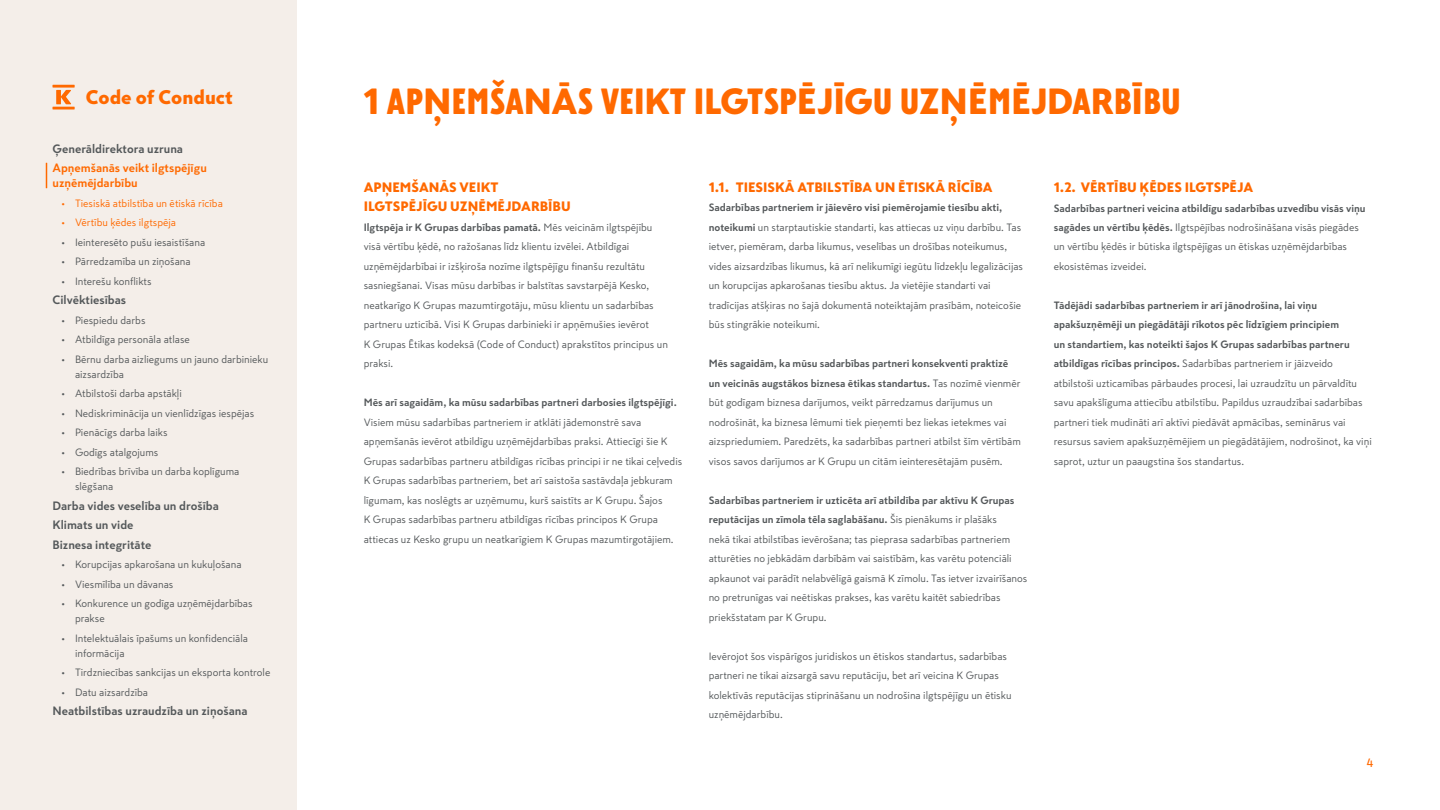
<style>
.page{position:relative;width:1440px;height:810px;background:#fff}
.page>*{position:absolute;margin:0;border:0;box-sizing:border-box;transform-origin:0 0}
.t1{font:900 36px "Skatta Sans Headline";color:#ff6900}
.t2{font:900 19.5px "Skatta Sans";color:#ff6900}
.t3{font:900 13.5px/19.5px "Skatta Sans";color:#ff6900}
.t4{font:700 12px/19.5px "Skatta Sans";color:#54585a}
.t5{font:700 12px/15px "Skatta Sans";color:#ff6900}
.t6{font:500 12px "Skatta Sans";color:#ff6900}
.t7{font:10.5px/19.5px "Skatta Sans";color:#54585a}
.t8{font:700 10.5px "Skatta Sans";color:#54585a}
.t9{font:10.5px "Skatta Sans";color:#ff6900}
.s1{font-family:"Skatta Sans"}
.s2{font-weight:700}
</style>
<div class="page">
<div style="left:0;top:0;width:296px;height:809px;background:#f4eee9"></div>
<svg style="left:52px;top:85px;width:23px;height:25px"></svg>
<svg style="left:46px;top:163px;width:1px;height:25px"></svg>
<h2 class="t2" style="left:86px;top:83px;width:149px">Code of Conduct</h2>
<p class="t4" style="left:52px;top:138px;width:132px">Ģenerāldirektora uzruna</p>
<p class="t5" style="left:52px;top:160px;width:156px">Apņemšanās veikt ilgtspējīgu uzņēmējdarbību</p>
<p class="t9" style="left:62px;top:196px;width:163px">• Tiesiskā atbilstība un ētiskā rīcība</p>
<p class="t9" style="left:62px;top:215px;width:116px">• Vērtību ķēdes ilgtspēja</p>
<p class="t7" style="left:62px;top:232px;width:145px">• Ieinteresēto pušu iesaistīšana</p>
<p class="t7" style="left:62px;top:252px;width:131px">• Pārredzamība un ziņošana</p>
<p class="t7" style="left:62px;top:271px;width:92px">• Interešu konflikts</p>
<p class="t4" style="left:52px;top:290px;width:75px">Cilvēktiesības</p>
<p class="t7" style="left:62px;top:310px;width:85px">• Piespiedu darbs</p>
<p class="t7" style="left:62px;top:330px;width:130px">• Atbildīga personāla atlase</p>
<p class="t7" style="left:75px;top:351px;width:195px;line-height:15px;text-indent:-14px">• Bērnu darba aizliegums un jauno darbinieku aizsardzība</p>
<p class="t7" style="left:62px;top:384px;width:122px">• Atbilstoši darba apstākļi</p>
<p class="t7" style="left:62px;top:403px;width:194px">• Nediskriminācija un vienlīdzīgas iespējas</p>
<p class="t7" style="left:62px;top:423px;width:107px">• Pienācīgs darba laiks</p>
<p class="t7" style="left:62px;top:442px;width:98px">• Godīgs atalgojums</p>
<p class="t7" style="left:75px;top:464px;width:166px;line-height:15px;text-indent:-14px">• Biedrības brīvība un darba koplīguma slēgšana</p>
<p class="t4" style="left:52px;top:495px;width:168px">Darba vides veselība un drošība<br>Klimats un vide<br>Biznesa integritāte</p>
<p class="t7" style="left:62px;top:555px;width:182px">• Korupcijas apkarošana un kukuļošana</p>
<p class="t7" style="left:62px;top:574px;width:113px">• Viesmīlība un dāvanas</p>
<p class="t7" style="left:75px;top:596px;width:179px;line-height:15px;text-indent:-14px">• Konkurence un godīga uzņēmējdarbības prakse</p>
<p class="t7" style="left:75px;top:630px;width:175px;line-height:15px;text-indent:-14px">• Intelektuālais īpašums un konfidenciāla informācija</p>
<p class="t7" style="left:62px;top:663px;width:210px">• Tirdzniecības sankcijas un eksporta kontrole</p>
<p class="t7" style="left:62px;top:682px;width:88px">• Datu aizsardzība</p>
<p class="t4" style="left:52px;top:701px;width:197px">Neatbilstības uzraudzība un ziņošana</p>
<h1 class="t1" style="left:364px;top:79px;width:819px">1 AP<span class="s1">Ņ</span>EMŠAN<span class="s1">Ā</span>S VEIKT ILGTSP<span class="s1">Ē</span>J<span class="s1">Ī</span>GU UZ<span class="s1">ŅĒ</span>M<span class="s1">Ē</span>JDARB<span class="s1">Ī</span>BU</h1>
<p class="t3" style="left:364px;top:177px;width:209px">APŅEMŠANĀS VEIKT<br>ILGTSPĒJĪGU UZŅĒMĒJDARBĪBU</p>
<p class="t7" style="left:364px;top:217px;width:306px"><span class="s2">Ilgtspēja ir K Grupas darbības pamatā.</span> Mēs veicinām ilgtspējību visā vērtību ķēdē, no ražošanas līdz klientu izvēlei. Atbildīgai uzņēmējdarbībai ir izšķiroša nozīme ilgtspējīgu finanšu rezultātu sasniegšanai. Visas mūsu darbības ir balstītas savstarpējā Kesko, neatkarīgo K Grupas mazumtirgotāju, mūsu klientu un sadarbības partneru uzticībā. Visi K Grupas darbinieki ir apņēmušies ievērot<br>K Grupas Ētikas kodeksā (Code of Conduct) aprakstītos principus un praksi.</p>
<p class="t8" style="left:364px;top:395px;width:313px">Mēs arī sagaidām, ka mūsu sadarbības partneri darbosies ilgtspējīgi.</p>
<p class="t7" style="left:364px;top:412px;width:320px">Visiem mūsu sadarbības partneriem ir atklāti jādemonstrē sava apņemšanās ievērot atbildīgu uzņēmējdarbības praksi. Attiecīgi šie K Grupas sadarbības partneru atbildīgas rīcības principi ir ne tikai ceļvedis K Grupas sadarbības partneriem, bet arī saistoša sastāvdaļa jebkuram līgumam, kas noslēgts ar uzņēmumu, kurš saistīts ar K Grupu. Šajos<br>K Grupas sadarbības partneru atbildīgas rīcības principos K Grupa attiecas uz Kesko grupu un neatkarīgiem K Grupas mazumtirgotājiem.</p>
<p class="t3" style="left:709px;top:177px;width:285px">1.1. TIESISKĀ ATBILSTĪBA UN ĒTISKĀ RĪCĪBA</p>
<p class="t3" style="left:1054px;top:177px;width:201px">1.2. VĒRTĪBU ĶĒDES ILGTSPĒJA</p>
<p class="t7" style="left:709px;top:198px;width:316px"><span class="s2">Sadarbības partneriem ir jāievēro visi piemērojamie tiesību akti, noteikumi</span> un starptautiskie standarti, kas attiecas uz viņu darbību. Tas ietver, piemēram, darba likumus, veselības un drošības noteikumus, vides aizsardzības likumus, kā arī nelikumīgi iegūtu līdzekļu legalizācijas un korupcijas apkarošanas tiesību aktus. Ja vietējie standarti vai tradīcijas atšķiras no šajā dokumentā noteiktajām prasībām, noteicošie būs stingrākie noteikumi.</p>
<p class="t7" style="left:709px;top:354px;width:314px"><span class="s2">Mēs sagaidām, ka mūsu sadarbības partneri konsekventi praktizē un veicinās augstākos biznesa ētikas standartus.</span> Tas nozīmē vienmēr būt godīgam biznesa darījumos, veikt pārredzamus darījumus un nodrošināt, ka biznesa lēmumi tiek pieņemti bez liekas ietekmes vai aizspriedumiem. Paredzēts, ka sadarbības partneri atbilst šīm vērtībām visos savos darījumos ar K Grupu un citām ieinteresētajām pusēm.</p>
<p class="t7" style="left:709px;top:490px;width:320px"><span class="s2">Sadarbības partneriem ir uzticēta arī atbildība par aktīvu K Grupas reputācijas un zīmola tēla saglabāšanu.</span> Šis pienākums ir plašāks<br>nekā tikai atbilstības ievērošana; tas pieprasa sadarbības partneriem atturēties no jebkādām darbībām vai saistībām, kas varētu potenciāli apkaunot vai parādīt nelabvēlīgā gaismā K zīmolu. Tas ietver izvairīšanos no pretrunīgas vai neētiskas prakses, kas varētu kaitēt sabiedrības priekšstatam par K Grupu.</p>
<p class="t7" style="left:709px;top:646px;width:304px">Ievērojot šos vispārīgos juridiskos un ētiskos standartus, sadarbības partneri ne tikai aizsargā savu reputāciju, bet arī veicina K Grupas kolektīvās reputācijas stiprināšanu un nodrošina ilgtspējīgu un ētisku uzņēmējdarbību.</p>
<p class="t7" style="left:1054px;top:198px;width:313px"><span class="s2">Sadarbības partneri veicina atbildīgu sadarbības uzvedību visās viņu sagādes un vērtību ķēdēs.</span> Ilgtspējības nodrošināšana visās piegādes un vērtību ķēdēs ir būtiska ilgtspējīgas un ētiskas uzņēmējdarbības ekosistēmas izveidei.</p>
<p class="t7" style="left:1054px;top:295px;width:320px"><span class="s2">Tādējādi sadarbības partneriem ir arī jānodrošina, lai viņu apakšuzņēmēji un piegādātāji rīkotos pēc līdzīgiem principiem<br>un standartiem, kas noteikti šajos K Grupas sadarbības partneru atbildīgas rīcības principos.</span> Sadarbības partneriem ir jāizveido atbilstoši uzticamības pārbaudes procesi, lai uzraudzītu un pārvaldītu savu apakšlīguma attiecību atbilstību. Papildus uzraudzībai sadarbības partneri tiek mudināti arī aktīvi piedāvāt apmācības, seminārus vai resursus saviem apakšuzņēmējiem un piegādātājiem, nodrošinot, ka viņi saprot, uztur un paaugstina šos standartus.</p>
<p class="t6" style="left:1366px;top:755px;width:8px">4</p>
</div>
